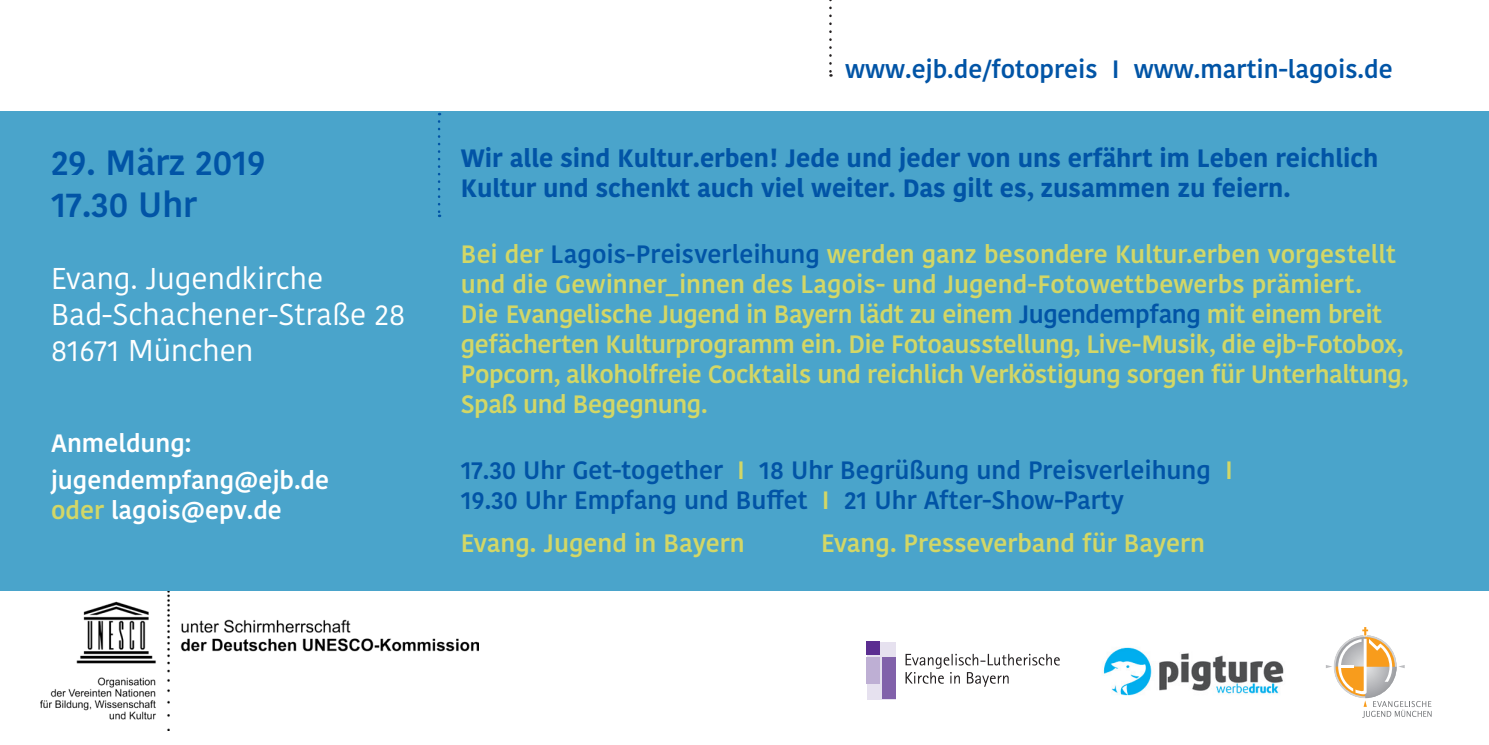
<style>
.page{position:relative;width:1489px;height:745px;background:#fff}
.page>*{position:absolute;margin:0;border:0;box-sizing:border-box;transform-origin:0 0}
.t1{font:600 35px "Kohinoor Bangla";color:#0154a6}
.t2{font:30px "Kohinoor Bangla";color:#fff}
.t3{font:600 25px/30px "Kohinoor Bangla";letter-spacing:-.01em;color:#d3d766}
.t4{font:600 25px/30px "Kohinoor Bangla";color:#0154a6}
.t5{font:700 25px/30px "Kohinoor Bangla";color:#0154a6}
.t6{font:600 25px/30px "Kohinoor Bangla";color:#fff}
.s1{color:#d3d766}
.s2{color:#0154a6}
</style>
<div class="page">
<svg style="left:1326px;top:627px;width:105px;height:90px"></svg>
<img style="left:41px;top:590px;width:438px;height:139px">
<div style="left:0;top:111px;width:1488px;height:479px;background:#4aa4cb"></div>
<img style="left:1103px;top:647px;width:181px;height:49px">
<div style="left:866px;top:641px;width:29px;height:57px;background:#e6e1ef"></div>
<div style="left:882px;top:657px;width:13px;height:41px;background:#8161aa"></div>
<div style="left:866px;top:657px;width:13px;height:26px;background:#beafd4"></div>
<div style="left:866px;top:641px;width:13px;height:13px;background:#5b2e91"></div>
<svg style="left:905px;top:653px;width:154px;height:33px"></svg>
<svg style="left:438px;top:121px;width:2px;height:96px"></svg>
<svg style="left:829px;top:0;width:2px;height:77px"></svg>
<p class="t1" style="left:51px;top:133px;width:216px">29. März 2019</p>
<p class="t1" style="left:51px;top:175px;width:148px">17.30 Uhr</p>
<p class="t2" style="left:51px;top:255px;width:274px">Evang. Jugendkirche</p>
<p class="t2" style="left:51px;top:291px;width:356px">Bad-Schachener-Straße 28</p>
<p class="t2" style="left:51px;top:327px;width:204px">81671 München</p>
<p class="t6" style="left:51px;top:427px;width:142px">Anmeldung:</p>
<p class="t6" style="left:51px;top:464px;width:279px">jugendempfang@ejb.de <span class="s1">oder</span> lagois@epv.de</p>
<p class="t4" style="left:845px;top:53px;width:549px">www.ejb.de/fotopreis I www.martin-lagois.de</p>
<p class="t5" style="left:461px;top:141px;width:919px">Wir alle sind Kultur.erben! Jede und jeder von uns erfährt im Leben reichlich<br>Kultur und schenkt auch viel weiter. Das gilt es, zusammen zu feiern.</p>
<p class="t3" style="left:461px;top:238px;width:948px">Bei der <span class="s2">Lagois-Preisverleihung</span> werden ganz besondere Kultur.erben vorgestellt und die Gewinner_innen des Lagois- und Jugend-Fotowettbewerbs prämiert.<br>Die Evangelische Jugend in Bayern lädt zu einem <span class="s2">Jugendempfang</span> mit einem breit gefächerten Kulturprogramm ein. Die Fotoausstellung, Live-Musik, die ejb-Fotobox, Popcorn, alkoholfreie Cocktails und reichlich Verköstigung sorgen für Unterhaltung, Spaß und Begegnung.</p>
<p class="t4" style="left:461px;top:454px;width:773px">17.30 Uhr Get-together <span class="s1">I</span> 18 Uhr Begrüßung und Preisverleihung <span class="s1">I<br></span>19.30 Uhr Empfang und Buffet <span class="s1">I</span> 21 Uhr After-Show-Party</p>
<p class="t3" style="left:461px;top:527px;width:285px">Evang. Jugend in Bayern</p>
<p class="t3" style="left:821px;top:527px;width:385px">Evang. Presseverband für Bayern</p>
</div>
